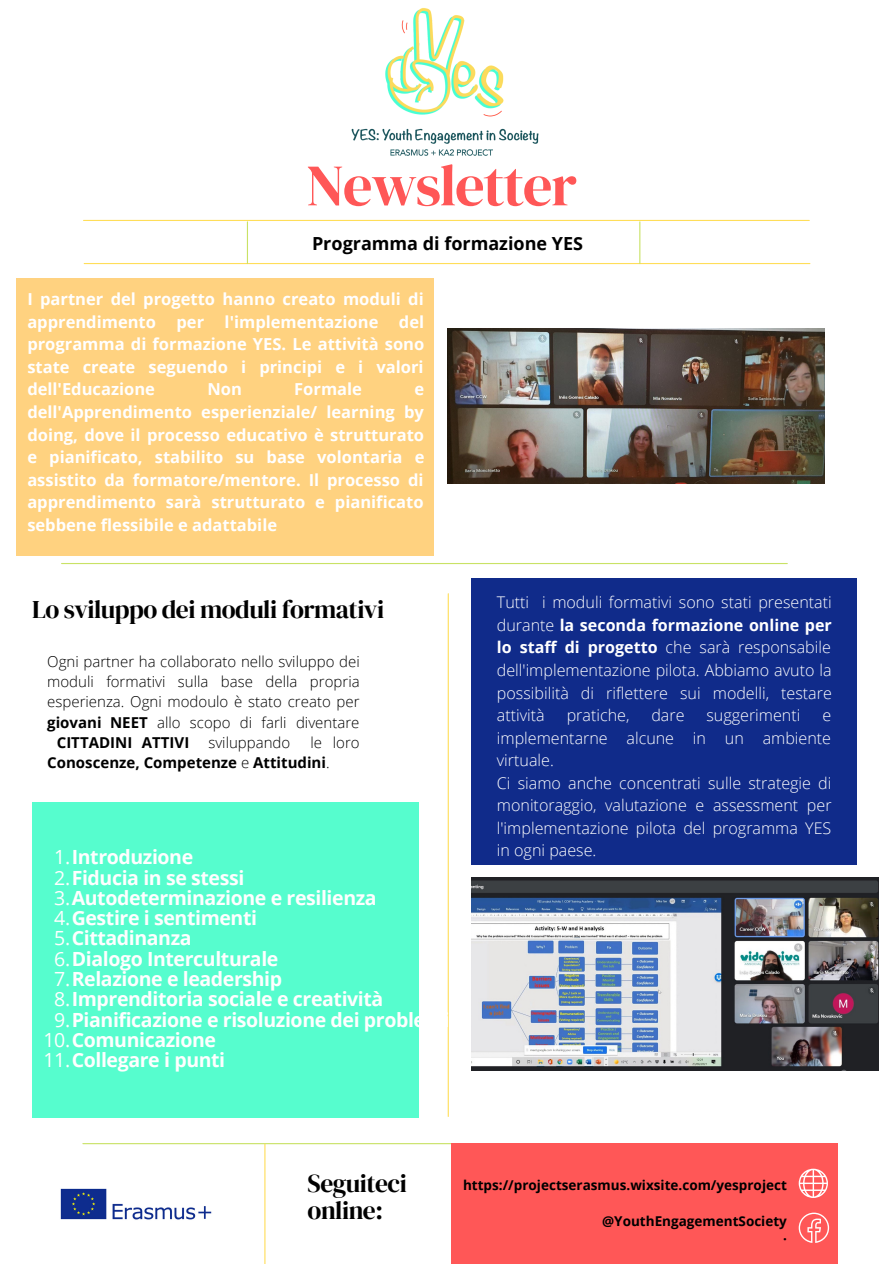
<style>
.page{position:relative;width:894px;height:1264px;background:#fff}
.page>*{position:absolute;margin:0;border:0;box-sizing:border-box;transform-origin:0 0}
.t1{font:58.5px "DM Serif Display";letter-spacing:-.025em;color:#ff5757}
.t2{font:25.5px/27px "DM Serif Display";letter-spacing:-.02em;color:#000}
.t3{font:700 19.5px "Open Sans";letter-spacing:-.02em;color:#fff}
.t4{font:700 18px "Open Sans";color:#000}
.t5{font:700 16.5px/22.5px "Open Sans";color:#fff;text-align:justify}
.t6{font:300 16.05px/22.5px "Open Sans";color:#fff;text-align:justify}
.t7{font:300 15px "Open Sans";color:#000}
.t8{font:700 15px/20.2px "Open Sans";color:#000}
.t9{font:700 13.5px "Open Sans";color:#000}
.s1{font-weight:700}
.s2{font-weight:300}
.s3{font-weight:400}
</style>
<div class="page">
<img style="left:447px;top:328px;width:376px;height:156px">
<hr style="left:83px;top:220px;width:726px;height:1px;background:#ffde59">
<hr style="left:84px;top:263px;width:725px;height:1px;background:#ffde59">
<hr style="left:62px;top:563px;width:725px;height:1px;background:#c9e265">
<hr style="left:247px;top:222px;width:1px;height:41px;background:#c9e265">
<hr style="left:639px;top:222px;width:1px;height:41px;background:#c9e265">
<hr style="left:447px;top:593px;width:1px;height:523px;background:#ffde59">
<hr style="left:83px;top:1143px;width:725px;height:1px;background:#c9e265">
<img style="left:351px;top:8px;width:188px;height:148px">
<img style="left:60px;top:1188px;width:152px;height:32px">
<img style="left:471px;top:877px;width:406px;height:193px">
<hr style="left:264px;top:1144px;width:1px;height:119px;background:#ffde59">
<div style="left:451px;top:1143px;width:386px;height:120px;background:#ff5757"></div>
<svg style="left:798px;top:1168px;width:29px;height:29px"></svg>
<svg style="left:798px;top:1212px;width:30px;height:30px"></svg>
<div style="left:16px;top:278px;width:418px;height:278px;background:#ffd280"></div>
<div style="left:32px;top:802px;width:386px;height:315px;background:#56fdce"></div>
<div style="left:471px;top:578px;width:385px;height:287px;background:#102b8a"></div>
<p class="t1" style="left:306px;top:145px;width:272px">Newsletter</p>
<p class="t4" style="left:312px;top:230px;width:272px">Programma di formazione YES</p>
<p class="t5" style="left:27px;top:288px;width:398px">I partner del progetto hanno creato moduli di apprendimento per l'implementazione del programma di formazione YES. Le attività sono state create seguendo i principi e i valori dell'Educazione</p>
<p class="t5" style="left:207px;top:378px;width:36px">Non</p>
<p class="t5" style="left:294px;top:378px;width:69px">Formale</p>
<p class="t5" style="left:27px;top:378px;width:398px;text-indent:387px">e dell'Apprendimento esperienziale/ learning by doing, dove il processo educativo è strutturato e pianificato, stabilito su base volontaria e assistito da formatore/mentore. Il processo di apprendimento sarà strutturato e pianificato sebbene flessibile e adattabile</p>
<p class="t2" style="left:32px;top:595px;width:353px">Lo sviluppo dei moduli formativi</p>
<p class="t7" style="left:47px;top:650px;width:314px">Ogni partner ha collaborato nello sviluppo dei</p>
<p class="t7" style="left:47px;top:671px;width:314px">moduli formativi sulla base della propria</p>
<p class="t7" style="left:47px;top:691px;width:314px">esperienza. Ogni modoulo è stato creato per</p>
<p class="t7" style="left:47px;top:711px;width:313px"><span class="s1">giovani NEET</span> allo scopo di farli diventare</p>
<p class="t8" style="left:57px;top:732px;width:134px">CITTADINI ATTIVI</p>
<p class="t7" style="left:208px;top:732px;width:83px">sviluppando</p>
<p class="t8" style="left:47px;top:732px;width:314px;text-indent:263px"><span class="s2">le loro<br></span>Conoscenze, Competenze <span class="s2">e</span> Attitudini<span class="s2">.</span></p>
<p class="t3" style="left:54px;top:843px;width:140px"><span class="s3">1.</span>Introduzione</p>
<p class="t3" style="left:54px;top:863px;width:191px"><span class="s3">2.</span>Fiducia in se stessi</p>
<p class="t3" style="left:54px;top:884px;width:324px"><span class="s3">3.</span>Autodeterminazione e resilienza</p>
<p class="t3" style="left:54px;top:904px;width:204px"><span class="s3">4.</span>Gestire i sentimenti</p>
<p class="t3" style="left:54px;top:924px;width:139px"><span class="s3">5.</span>Cittadinanza</p>
<p class="t3" style="left:54px;top:944px;width:226px"><span class="s3">6.</span>Dialogo Interculturale</p>
<p class="t3" style="left:54px;top:965px;width:229px"><span class="s3">7.</span>Relazione e leadership</p>
<p class="t3" style="left:54px;top:985px;width:330px"><span class="s3">8.</span>Imprenditoria sociale e creatività</p>
<p class="t3" style="left:54px;top:1005px;width:396px"><span class="s3">9.</span>Pianificazione e risoluzione dei problemi</p>
<p class="t3" style="left:43px;top:1026px;width:174px"><span class="s3">10.</span>Comunicazione</p>
<p class="t3" style="left:43px;top:1046px;width:183px"><span class="s3">11.</span>Collegare i punti</p>
<p class="t6" style="left:497px;top:591px;width:336px">Tutti i moduli formativi sono stati presentati durante <span class="s1">la seconda formazione online per lo staff di progetto</span> che sarà responsabile dell'implementazione pilota. Abbiamo avuto la possibilità di riflettere sui modelli, testare attività</p>
<p class="t6" style="left:566px;top:703px;width:64px">pratiche,</p>
<p class="t6" style="left:651px;top:703px;width:35px">dare</p>
<p class="t6" style="left:706px;top:703px;width:95px">suggerimenti</p>
<p class="t6" style="left:497px;top:703px;width:336px;text-indent:325px">e implementarne alcune in un ambiente virtuale.</p>
<p class="t6" style="left:497px;top:771px;width:336px">Ci siamo anche concentrati sulle strategie di monitoraggio, valutazione e assessment per l'implementazione pilota del programma YES in ogni paese.</p>
<p class="t2" style="left:307px;top:1169px;width:101px">Seguiteci online:</p>
<p class="t9" style="left:463px;top:1175px;width:325px">https://projectserasmus.wixsite.com/yesproject</p>
<p class="t9" style="left:602px;top:1211px;width:186px">@YouthEngagementSociety</p>
<p class="t9" style="left:783px;top:1229px;width:5px">·</p>
</div>
